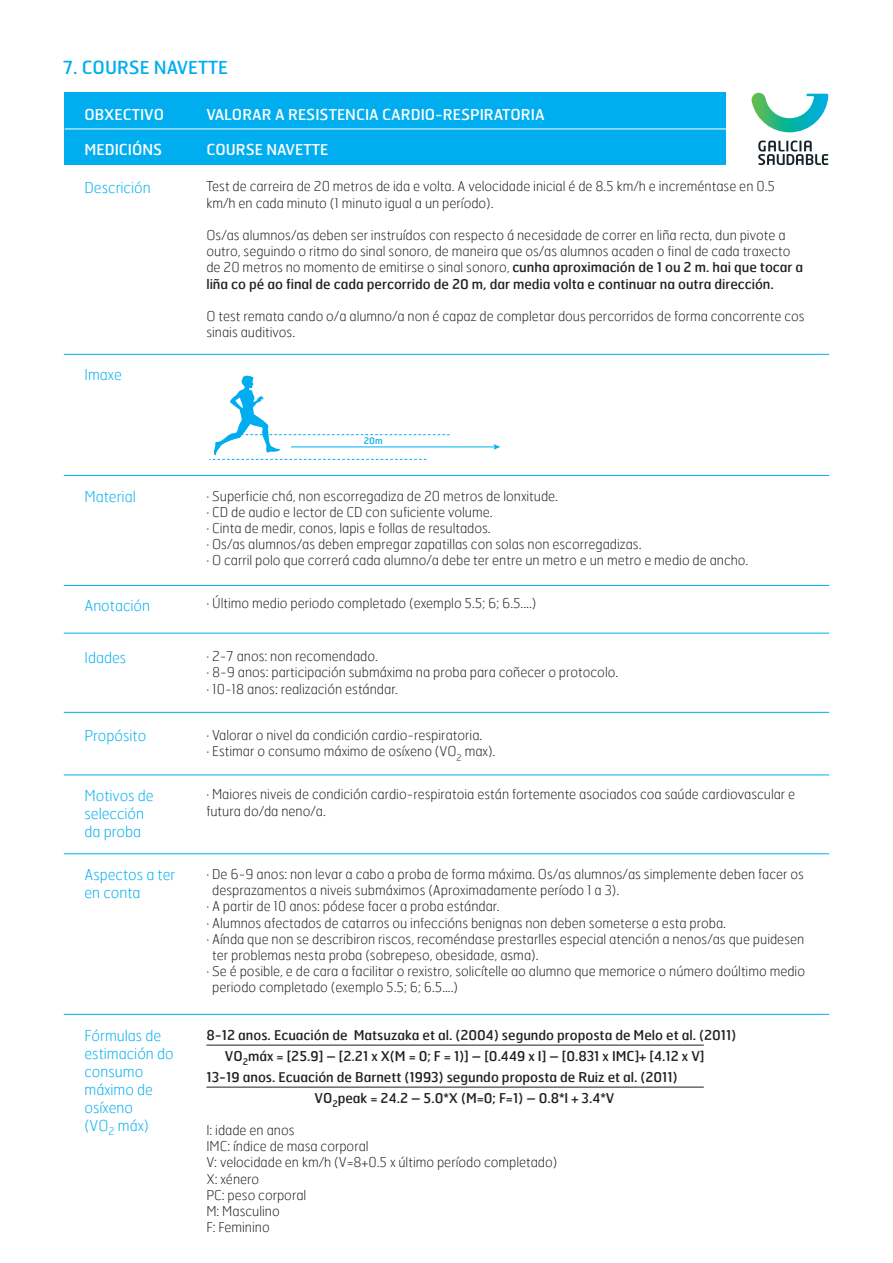
<style>
.page{position:relative;width:893px;height:1263px;background:#fff}
.page>*{position:absolute;margin:0;border:0;box-sizing:border-box;transform-origin:0 0}
.t1{font:18px "Hermes";color:#00aeef}
.t2{font:100 15px/18px "Hermes";color:#00aeef}
.t3{font:15px "Hermes";color:#fff}
.t4{font:100 13.5px/16.2px "Hermes";color:#231f20}
.t5{font:13.5px "Hermes";color:#231f20}
.t6{font:9px "Hermes";color:#00aeef}
.s1{font-weight:400}
</style>
<div class="page">
<div style="left:64px;top:93px;width:661px;height:72px;background:#00aeef"></div>
<hr style="left:64px;top:354px;width:765px;height:1px;background:#00aeef">
<hr style="left:64px;top:475px;width:765px;height:1px;background:#00aeef">
<hr style="left:64px;top:585px;width:765px;height:1px;background:#00aeef">
<hr style="left:64px;top:633px;width:765px;height:1px;background:#00aeef">
<hr style="left:64px;top:712px;width:765px;height:1px;background:#00aeef">
<hr style="left:64px;top:774px;width:765px;height:1px;background:#00aeef">
<hr style="left:65px;top:129px;width:687px;height:1px;background:#fff">
<svg style="left:758px;top:141px;width:70px;height:24px"></svg>
<svg style="left:752px;top:93px;width:76px;height:39px"></svg>
<hr style="left:64px;top:853px;width:765px;height:1px;background:#00aeef">
<hr style="left:64px;top:1014px;width:765px;height:1px;background:#00aeef">
<hr style="left:206px;top:1045px;width:498px;height:1px;background:#231f20">
<hr style="left:206px;top:1087px;width:498px;height:1px;background:#231f20">
<svg style="left:209px;top:375px;width:241px;height:85px"></svg>
<hr style="left:291px;top:447px;width:204px;height:1px;background:#00aeef">
<svg style="left:493px;top:444px;width:7px;height:6px"></svg>
<h1 class="t1" style="left:63px;top:56px;width:166px">7. COURSE NAVETTE</h1>
<p class="t3" style="left:85px;top:105px;width:81px">OBXECTIVO</p>
<p class="t3" style="left:85px;top:140px;width:79px">MEDICIÓNS</p>
<p class="t3" style="left:206px;top:105px;width:340px">VALORAR A RESISTENCIA CARDIO-RESPIRATORIA</p>
<p class="t3" style="left:206px;top:140px;width:123px">COURSE NAVETTE</p>
<p class="t2" style="left:85px;top:178px;width:68px">Descrición</p>
<p class="t4" style="left:206px;top:178px;width:570px">Test de carreira de 20 metros de ida e volta. A velocidade inicial é de 8.5 km/h e increméntase en 0.5 km/h en cada minuto (1 minuto igual a un período).</p>
<p class="t4" style="left:206px;top:227px;width:598px">Os/as alumnos/as deben ser instruídos con respecto á necesidade de correr en liña recta, dun pivote a outro, seguindo o ritmo do sinal sonoro, de maneira que os/as alumnos acaden o final de cada traxecto de 20 metros no momento de emitirse o sinal sonoro, <span class="s1">cunha aproximación de 1 ou 2 m. hai que tocar a liña co pé ao final de cada percorrido de 20 m, dar media volta e continuar na outra dirección.</span></p>
<p class="t4" style="left:206px;top:308px;width:600px">O test remata cando o/a alumno/a non é capaz de completar dous percorridos de forma concorrente cos sinais auditivos.</p>
<p class="t2" style="left:85px;top:365px;width:39px">Imaxe</p>
<p class="t6" style="left:364px;top:435px;width:20px">20m</p>
<p class="t2" style="left:85px;top:487px;width:53px">Material</p>
<p class="t4" style="left:206px;top:487px;width:543px">· Superficie chá, non escorregadiza de 20 metros de lonxitude.<br>· CD de audio e lector de CD con suficiente volume.<br>· Cinta de medir, conos, lapis e follas de resultados.<br>· Os/as alumnos/as deben empregar zapatillas con solas non escorregadizas.<br>· O carril polo que correrá cada alumno/a debe ter entre un metro e un metro e medio de ancho.</p>
<p class="t2" style="left:85px;top:596px;width:67px">Anotación</p>
<p class="t4" style="left:206px;top:595px;width:331px">· Último medio periodo completado (exemplo 5.5; 6; 6.5....)</p>
<p class="t2" style="left:85px;top:648px;width:43px">Idades</p>
<p class="t4" style="left:206px;top:648px;width:413px">· 2-7 anos: non recomendado.<br>· 8-9 anos: participación submáxima na proba para coñecer o protocolo. · 10-18 anos: realización estándar.</p>
<p class="t2" style="left:85px;top:726px;width:63px">Propósito</p>
<p class="t4" style="left:206px;top:727px;width:290px">· Valorar o nivel da condición cardio-respiratoria.<br>· Estimar o consumo máximo de osíxeno (VO<sub>2</sub> max).</p>
<p class="t2" style="left:85px;top:786px;width:71px">Motivos de selección da proba</p>
<p class="t4" style="left:206px;top:786px;width:590px">· Maiores niveis de condición cardio-respiratoia están fortemente asociados coa saúde cardiovascular e futura do/da neno/a.</p>
<p class="t2" style="left:85px;top:865px;width:92px">Aspectos a ter en conta</p>
<p class="t4" style="left:206px;top:866px;width:599px">· De 6-9 anos: non levar a cabo a proba de forma máxima. Os/as alumnos/as simplemente deben facer os</p>
<p class="t4" style="left:212px;top:882px;width:408px">desprazamentos a niveis submáximos (Aproximadamente período 1 a 3).</p>
<p class="t4" style="left:206px;top:898px;width:295px">· A partir de 10 anos: pódese facer a proba estándar.</p>
<p class="t4" style="left:206px;top:914px;width:521px">· Alumnos afectados de catarros ou infeccións benignas non deben someterse a esta proba.</p>
<p class="t4" style="left:206px;top:930px;width:599px">· Aínda que non se describiron riscos, recoméndase prestarlles especial atención a nenos/as que puidesen</p>
<p class="t4" style="left:212px;top:947px;width:328px">ter problemas nesta proba (sobrepeso, obesidade, asma).</p>
<p class="t4" style="left:206px;top:963px;width:600px">· Se é posible, e de cara a facilitar o rexistro, solicítelle ao alumno que memorice o número doúltimo medio</p>
<p class="t4" style="left:212px;top:979px;width:247px">periodo completado (exemplo 5.5; 6; 6.5....)</p>
<p class="t2" style="left:85px;top:1026px;width:91px">Fórmulas de estimación do consumo máximo de osíxeno<br>(VO<sub>2</sub> máx)</p>
<p class="t5" style="left:206px;top:1026px;width:531px">8-12 anos. Ecuación de Matsuzaka et al. (2004) segundo proposta de Melo et al. (2011)</p>
<p class="t5" style="left:225px;top:1047px;width:481px">VO<sub>2</sub>máx = [25.9] – [2.21 x X(M = 0; F = 1)] – [0.449 x I] – [0.831 x IMC]+ [4.12 x V]</p>
<p class="t5" style="left:206px;top:1068px;width:473px">13-19 anos. Ecuación de Barnett (1993) segundo proposta de Ruiz et al. (2011)</p>
<p class="t5" style="left:314px;top:1089px;width:302px">VO<sub>2</sub>peak = 24.2 – 5.0*X (M=0; F=1) – 0.8*I + 3.4*V</p>
<p class="t4" style="left:206px;top:1122px;width:352px">I: idade en anos<br>IMC: índice de masa corporal<br>V: velocidade en km/h (V=8+0.5 x último período completado)<br>X: xénero<br>PC: peso corporal<br>M: Masculino<br>F: Feminino</p>
</div>
